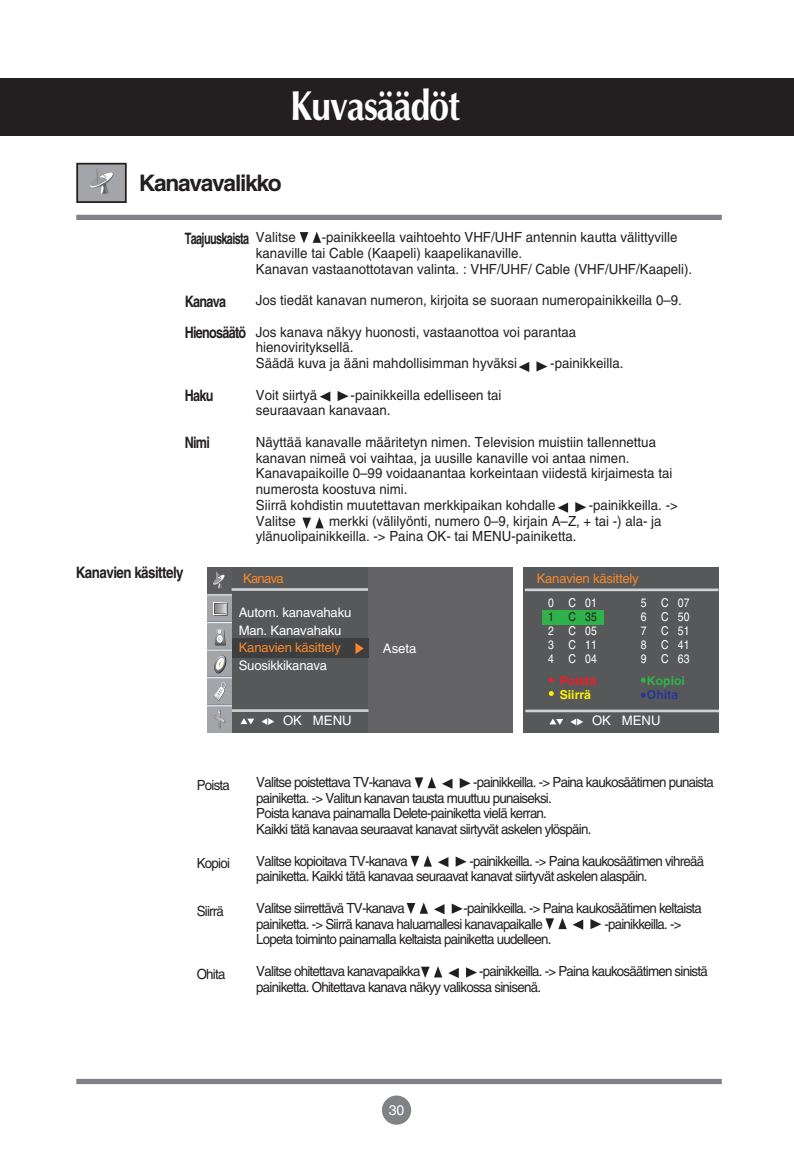
<style>
.page{position:relative;width:794px;height:1176px;background:#fff}
.page>*{position:absolute;margin:0;border:0;box-sizing:border-box;transform-origin:0 0}
.t1{font:700 42px "Optima";letter-spacing:-.03em;color:#fff;scale:.85 1}
.t2{font:700 22.75px "Helvetica";letter-spacing:-.055em;color:#231f20}
.t3{font:700 15.75px/31.5px "Helvetica";letter-spacing:-.055em;color:#231f20;scale:.8 1}
.t4{font:700 15.75px "Helvetica";letter-spacing:-.055em;color:#231f20;scale:.85 1}
.t5{font:700 15.75px "Helvetica";letter-spacing:-.055em;color:#231f20;scale:.69 1}
.t6{font:14px/15.8px "Helvetica";color:#231f20;scale:.95 1}
.t7{font:14px/15.8px "Helvetica";letter-spacing:-.055em;color:#231f20;scale:.95 1}
.t8{font:14px "Helvetica";color:#fff}
.t9{font:13.12px/17.5px "Helvetica";letter-spacing:-.015em;color:#fff}
.t10{font:13.12px "Helvetica";letter-spacing:-.015em;color:#f5892e}
.t11{font:12.25px "Helvetica";color:#fff;scale:.85 1}
.t12{font:700 12.25px "Helvetica";color:#ee1e24}
.t13{font:700 12.25px "Helvetica";color:#30b24a}
.t14{font:700 12.25px "Helvetica";color:#fff101}
.t15{font:700 12.25px "Helvetica";color:#293795}
.t16{font:12.25px "Helvetica";color:#231f20;scale:.85 1}
</style>
<div class="page">
<div style="left:382px;top:1095px;width:29px;height:30px;background:#808285;border-radius:50%"></div>
<div style="left:0;top:78px;width:793px;height:58px;background:#231f20"></div>
<div style="left:76px;top:215px;width:645px;height:5px;background:#808285"></div>
<div style="left:76px;top:1079px;width:645px;height:5px;background:#808285"></div>
<div style="left:77px;top:164px;width:49px;height:38px;background:#a4a5a9"></div>
<svg style="left:90px;top:170px;width:24px;height:24px"></svg>
<div style="left:76px;top:163px;width:51px;height:40px;border:2px solid #231f20"></div>
<svg style="left:557px;top:502px;width:11px;height:11px"></svg>
<svg style="left:575px;top:502px;width:11px;height:10px"></svg>
<svg style="left:320px;top:391px;width:10px;height:11px"></svg>
<svg style="left:337px;top:391px;width:11px;height:10px"></svg>
<svg style="left:302px;top:517px;width:21px;height:12px"></svg>
<svg style="left:442px;top:779px;width:10px;height:10px"></svg>
<svg style="left:459px;top:778px;width:11px;height:10px"></svg>
<svg style="left:414px;top:777px;width:22px;height:12px"></svg>
<svg style="left:455px;top:856px;width:11px;height:11px"></svg>
<svg style="left:410px;top:855px;width:38px;height:12px"></svg>
<svg style="left:434px;top:904px;width:10px;height:10px"></svg>
<svg style="left:451px;top:903px;width:11px;height:11px"></svg>
<svg style="left:406px;top:902px;width:22px;height:12px"></svg>
<svg style="left:572px;top:919px;width:11px;height:11px"></svg>
<svg style="left:590px;top:919px;width:11px;height:10px"></svg>
<svg style="left:545px;top:918px;width:21px;height:12px"></svg>
<svg style="left:448px;top:968px;width:10px;height:10px"></svg>
<svg style="left:466px;top:967px;width:11px;height:10px"></svg>
<svg style="left:421px;top:966px;width:21px;height:12px"></svg>
<svg style="left:299px;top:232px;width:22px;height:11px"></svg>
<svg style="left:519px;top:362px;width:10px;height:10px"></svg>
<svg style="left:536px;top:361px;width:11px;height:10px"></svg>
<div style="left:214px;top:567px;width:293px;height:165px;background:#57585a"></div>
<svg style="left:240px;top:718px;width:14px;height:6px"></svg>
<svg style="left:261px;top:718px;width:13px;height:7px"></svg>
<div style="left:368px;top:567px;width:145px;height:165px;background:#636366"></div>
<div style="left:231px;top:638px;width:137px;height:20px;background:#3e3e3f"></div>
<div style="left:207px;top:568px;width:24px;height:164px;background:#a4a5a9"></div>
<div style="left:207px;top:567px;width:24px;height:27px;background:#5c5c5f"></div>
<svg style="left:207px;top:622px;width:24px;height:1px"></svg>
<svg style="left:214px;top:603px;width:13px;height:13px"></svg>
<svg style="left:213px;top:602px;width:13px;height:13px"></svg>
<svg style="left:207px;top:629px;width:24px;height:100px"></svg>
<svg style="left:207px;top:571px;width:24px;height:25px"></svg>
<hr style="left:231px;top:588px;width:137px;height:3px;background:#d1d2d4">
<hr style="left:232px;top:709px;width:136px;height:3px;background:#d1d2d4">
<svg style="left:355px;top:643px;width:8px;height:11px"></svg>
<div style="left:523px;top:567px;width:195px;height:166px;background:#57585a"></div>
<svg style="left:549px;top:718px;width:14px;height:7px"></svg>
<svg style="left:570px;top:718px;width:13px;height:7px"></svg>
<hr style="left:524px;top:588px;width:194px;height:3px;background:#d1d2d4">
<hr style="left:525px;top:710px;width:194px;height:2px;background:#d1d2d4">
<svg style="left:548px;top:678px;width:5px;height:5px"></svg>
<svg style="left:641px;top:678px;width:4px;height:5px"></svg>
<svg style="left:548px;top:691px;width:5px;height:5px"></svg>
<svg style="left:641px;top:693px;width:4px;height:5px"></svg>
<div style="left:541px;top:610px;width:62px;height:15px;background:#30b24a"></div>
<h1 class="t1" style="left:290px;top:89px;width:201px">Kuvasäädöt</h1>
<h2 class="t2" style="left:139px;top:175px;width:144px">Kanavavalikko</h2>
<p class="t6" style="left:256px;top:231px;width:460px;text-indent:66px">-painikkeella vaihtoehto VHF/UHF antennin kautta välittyville kanaville tai Cable (Kaapeli) kaapelikanaville.<br>Kanavan vastaanottotavan valinta. : VHF/UHF/ Cable (VHF/UHF/Kaapeli).</p>
<p class="t6" style="left:256px;top:294px;width:450px">Jos tiedät kanavan numeron, kirjoita se suoraan numeropainikkeilla 0–9.</p>
<p class="t6" style="left:256px;top:325px;width:338px">Jos kanava näkyy huonosti, vastaanottoa voi parantaa hienovirityksellä.<br>Säädä kuva ja ääni mahdollisimman hyväksi</p>
<p class="t6" style="left:256px;top:231px;width:44px">Valitse</p>
<p class="t5" style="left:185px;top:232px;width:95px">Taajuuskaista</p>
<p class="t3" style="left:185px;top:287px;width:78px">Kanava<br>Hienosäätö</p>
<p class="t6" style="left:550px;top:357px;width:78px">-painikkeilla.</p>
<p class="t3" style="left:185px;top:381px;width:37px">Haku</p>
<p class="t3" style="left:185px;top:429px;width:33px">Nimi</p>
<p class="t6" style="left:256px;top:388px;width:66px">Voit siirtyä</p>
<p class="t6" style="left:256px;top:388px;width:260px;text-indent:95px">-painikkeilla edelliseen tai seuraavaan kanavaan.</p>
<p class="t6" style="left:256px;top:435px;width:439px">Näyttää kanavalle määritetyn nimen. Television muistiin tallennettua kanavan nimeä voi vaihtaa, ja uusille kanaville voi antaa nimen.<br>Kanavapaikoille 0–99 voidaanantaa korkeintaan viidestä kirjaimesta tai numerosta koostuva nimi.<br>Siirrä kohdistin muutettavan merkkipaikan kohdalle</p>
<p class="t6" style="left:588px;top:498px;width:95px">-painikkeilla. -&gt;</p>
<p class="t6" style="left:256px;top:514px;width:428px;text-indent:73px">merkki (välilyönti, numero 0–9, kirjain A–Z, + tai -) ala- ja ylänuolipainikkeilla. -&gt; Paina OK- tai MENU-painiketta.</p>
<p class="t6" style="left:256px;top:514px;width:44px">Valitse</p>
<p class="t4" style="left:76px;top:566px;width:128px">Kanavien käsittely</p>
<p class="t10" style="left:243px;top:573px;width:42px">Kanava</p>
<p class="t9" style="left:239px;top:605px;width:114px">Autom. kanavahaku<br>Man. Kanavahaku</p>
<p class="t10" style="left:239px;top:643px;width:104px">Kanavien käsittely</p>
<p class="t9" style="left:239px;top:658px;width:90px">Suosikkikanava</p>
<p class="t9" style="left:283px;top:713px;width:70px">OK MENU</p>
<p class="t9" style="left:383px;top:641px;width:35px">Aseta</p>
<p class="t10" style="left:536px;top:574px;width:104px">Kanavien käsittely</p>
<p class="t11" style="left:548px;top:599px;width:59px">0 C 01</p>
<p class="t11" style="left:640px;top:599px;width:59px">5 C 07</p>
<p class="t16" style="left:548px;top:613px;width:59px">1 C 35</p>
<p class="t11" style="left:640px;top:613px;width:59px">6 C 50</p>
<p class="t11" style="left:548px;top:627px;width:59px">2 C 05</p>
<p class="t11" style="left:640px;top:627px;width:59px">7 C 51</p>
<p class="t11" style="left:548px;top:641px;width:59px">3 C 11</p>
<p class="t11" style="left:640px;top:641px;width:59px">8 C 41</p>
<p class="t11" style="left:548px;top:655px;width:59px">4 C 04</p>
<p class="t11" style="left:640px;top:655px;width:59px">9 C 63</p>
<p class="t12" style="left:559px;top:676px;width:38px">Poista</p>
<p class="t13" style="left:646px;top:676px;width:40px">Kopioi</p>
<p class="t14" style="left:559px;top:690px;width:33px">Siirrä</p>
<p class="t15" style="left:646px;top:690px;width:33px">Ohita</p>
<p class="t9" style="left:591px;top:713px;width:70px">OK MENU</p>
<p class="t6" style="left:197px;top:778px;width:37px">Poista</p>
<p class="t6" style="left:197px;top:857px;width:37px">Kopioi</p>
<p class="t6" style="left:197px;top:904px;width:30px">Siirrä</p>
<p class="t7" style="left:256px;top:775px;width:483px;text-indent:217px">-painikkeilla. -&gt; Paina kaukosäätimen punaista painiketta. -&gt; Valitun kanavan tausta muuttuu punaiseksi.<br>Poista kanava painamalla Delete-painiketta vielä kerran.<br>Kaikki tätä kanavaa seuraavat kanavat siirtyvät askelen ylöspäin.</p>
<p class="t7" style="left:256px;top:854px;width:161px">Valitse kopioitava TV-kanava</p>
<p class="t7" style="left:256px;top:775px;width:165px">Valitse poistettava TV-kanava</p>
<p class="t7" style="left:256px;top:854px;width:472px;text-indent:213px">-painikkeilla. -&gt; Paina kaukosäätimen vihreää painiketta. Kaikki tätä kanavaa seuraavat kanavat siirtyvät askelen alaspäin.</p>
<p class="t7" style="left:256px;top:901px;width:158px">Valitse siirrettävä TV-kanava</p>
<p class="t7" style="left:256px;top:901px;width:470px;text-indent:207px">-painikkeilla. -&gt; Paina kaukosäätimen keltaista painiketta. -&gt; Siirrä kanava haluamallesi kanavapaikalle</p>
<p class="t7" style="left:604px;top:917px;width:83px">-painikkeilla. -&gt;</p>
<p class="t6" style="left:197px;top:967px;width:32px">Ohita</p>
<p class="t7" style="left:256px;top:933px;width:312px">Lopeta toiminto painamalla keltaista painiketta uudelleen.</p>
<p class="t7" style="left:256px;top:964px;width:174px">Valitse ohitettava kanavapaikka</p>
<p class="t7" style="left:256px;top:964px;width:476px;text-indent:222px">-painikkeilla. -&gt; Paina kaukosäätimen sinistä painiketta. Ohitettava kanava näkyy valikossa sinisenä.</p>
<p class="t8" style="left:388px;top:1105px;width:17px">30</p>
</div>
